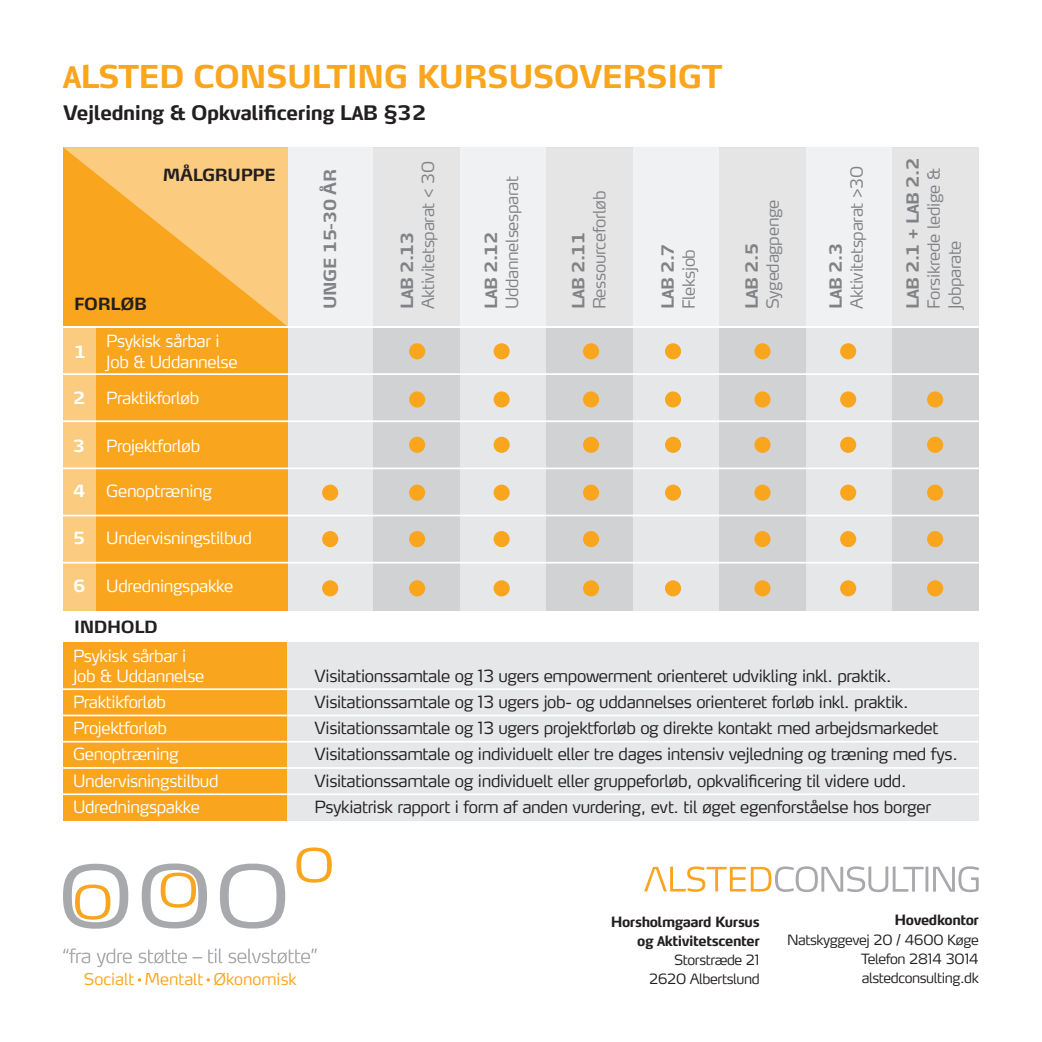
<style>
.page{position:relative;width:1042px;height:1042px;background:#fff}
.page>*{position:absolute;margin:0;border:0;box-sizing:border-box;transform-origin:0 0}
.t1{font:700 31.15px "Max TF";letter-spacing:-.02em;color:#f9a51e}
.t2{font:700 19.78px "Max TF";letter-spacing:-.02em;color:#231f20}
.t3{font:300 16.62px "Max LF";letter-spacing:-.02em;color:#231f20}
.t4{font:300 16.62px "Max LF";letter-spacing:-.02em;color:#fff}
.t5{font:300 16.62px "Max LF";letter-spacing:-.02em;color:#808285}
.t6{font:700 16.62px "Max TF";letter-spacing:-.02em;color:#808285}
.t7{font:700 16.62px "Max TF";letter-spacing:-.02em;color:#231f20}
.t8{font:700 16.62px "Max TF";color:#fff}
.t9{font:300 16.1px "Max LF";color:#f9a51e}
.t10{font:300 14px "Max LF";letter-spacing:-.03em;color:#231f20}
.t11{font:700 14px "Max TF";letter-spacing:-.03em;color:#231f20}
</style>
<div class="page">
<svg style="left:63px;top:864px;width:65px;height:64px"></svg>
<svg style="left:142px;top:863px;width:65px;height:65px"></svg>
<svg style="left:220px;top:863px;width:65px;height:65px"></svg>
<svg style="left:296px;top:847px;width:36px;height:35px"></svg>
<svg style="left:63px;top:948px;width:254px;height:19px"></svg>
<svg style="left:644px;top:866px;width:335px;height:26px"></svg>
<div style="left:63px;top:147px;width:916px;height:464px;background:#e6e7e9"></div>
<div style="left:63px;top:147px;width:224px;height:464px;background:#f9a51e"></div>
<div style="left:719px;top:147px;width:87px;height:464px;background:#d1d2d4"></div>
<div style="left:546px;top:147px;width:87px;height:464px;background:#d1d2d4"></div>
<div style="left:374px;top:147px;width:86px;height:464px;background:#d1d2d4"></div>
<div style="left:892px;top:147px;width:87px;height:464px;background:#d1d2d4"></div>
<svg style="left:63px;top:147px;width:916px;height:179px"></svg>
<hr style="left:55px;top:326px;width:929px;height:2px;background:#fff">
<hr style="left:55px;top:373px;width:929px;height:2px;background:#fff">
<hr style="left:55px;top:420px;width:929px;height:2px;background:#fff">
<hr style="left:55px;top:467px;width:929px;height:2px;background:#fff">
<hr style="left:55px;top:515px;width:929px;height:1px;background:#fff">
<hr style="left:55px;top:562px;width:929px;height:1px;background:#fff">
<div style="left:63px;top:328px;width:32px;height:283px;background:#fbcc80"></div>
<div style="left:493px;top:343px;width:17px;height:16px;background:#f9a51e;border-radius:50%"></div>
<div style="left:493px;top:391px;width:17px;height:16px;background:#f9a51e;border-radius:50%"></div>
<div style="left:493px;top:437px;width:17px;height:16px;background:#f9a51e;border-radius:50%"></div>
<div style="left:322px;top:531px;width:16px;height:16px;background:#f9a51e;border-radius:50%"></div>
<div style="left:493px;top:531px;width:17px;height:16px;background:#f9a51e;border-radius:50%"></div>
<div style="left:322px;top:485px;width:16px;height:16px;background:#f9a51e;border-radius:50%"></div>
<div style="left:493px;top:485px;width:17px;height:16px;background:#f9a51e;border-radius:50%"></div>
<div style="left:322px;top:580px;width:16px;height:16px;background:#f9a51e;border-radius:50%"></div>
<div style="left:409px;top:343px;width:16px;height:16px;background:#f9a51e;border-radius:50%"></div>
<div style="left:409px;top:391px;width:16px;height:16px;background:#f9a51e;border-radius:50%"></div>
<div style="left:409px;top:437px;width:16px;height:16px;background:#f9a51e;border-radius:50%"></div>
<div style="left:409px;top:531px;width:16px;height:16px;background:#f9a51e;border-radius:50%"></div>
<div style="left:409px;top:485px;width:16px;height:16px;background:#f9a51e;border-radius:50%"></div>
<div style="left:409px;top:580px;width:16px;height:16px;background:#f9a51e;border-radius:50%"></div>
<div style="left:493px;top:580px;width:17px;height:16px;background:#f9a51e;border-radius:50%"></div>
<div style="left:583px;top:343px;width:16px;height:16px;background:#f9a51e;border-radius:50%"></div>
<div style="left:583px;top:391px;width:16px;height:16px;background:#f9a51e;border-radius:50%"></div>
<div style="left:583px;top:437px;width:16px;height:16px;background:#f9a51e;border-radius:50%"></div>
<div style="left:583px;top:531px;width:16px;height:16px;background:#f9a51e;border-radius:50%"></div>
<div style="left:583px;top:485px;width:16px;height:16px;background:#f9a51e;border-radius:50%"></div>
<div style="left:583px;top:580px;width:16px;height:16px;background:#f9a51e;border-radius:50%"></div>
<div style="left:665px;top:343px;width:16px;height:16px;background:#f9a51e;border-radius:50%"></div>
<div style="left:665px;top:391px;width:16px;height:16px;background:#f9a51e;border-radius:50%"></div>
<div style="left:665px;top:437px;width:16px;height:16px;background:#f9a51e;border-radius:50%"></div>
<div style="left:665px;top:485px;width:16px;height:16px;background:#f9a51e;border-radius:50%"></div>
<div style="left:665px;top:580px;width:16px;height:16px;background:#f9a51e;border-radius:50%"></div>
<div style="left:754px;top:343px;width:16px;height:16px;background:#f9a51e;border-radius:50%"></div>
<div style="left:754px;top:391px;width:16px;height:16px;background:#f9a51e;border-radius:50%"></div>
<div style="left:754px;top:437px;width:16px;height:16px;background:#f9a51e;border-radius:50%"></div>
<div style="left:754px;top:531px;width:16px;height:16px;background:#f9a51e;border-radius:50%"></div>
<div style="left:754px;top:485px;width:16px;height:16px;background:#f9a51e;border-radius:50%"></div>
<div style="left:754px;top:580px;width:16px;height:16px;background:#f9a51e;border-radius:50%"></div>
<div style="left:840px;top:343px;width:16px;height:16px;background:#f9a51e;border-radius:50%"></div>
<div style="left:840px;top:391px;width:16px;height:16px;background:#f9a51e;border-radius:50%"></div>
<div style="left:840px;top:437px;width:16px;height:16px;background:#f9a51e;border-radius:50%"></div>
<div style="left:840px;top:531px;width:16px;height:16px;background:#f9a51e;border-radius:50%"></div>
<div style="left:840px;top:485px;width:16px;height:16px;background:#f9a51e;border-radius:50%"></div>
<div style="left:840px;top:580px;width:16px;height:16px;background:#f9a51e;border-radius:50%"></div>
<div style="left:927px;top:391px;width:16px;height:16px;background:#f9a51e;border-radius:50%"></div>
<div style="left:927px;top:437px;width:16px;height:16px;background:#f9a51e;border-radius:50%"></div>
<div style="left:927px;top:531px;width:16px;height:16px;background:#f9a51e;border-radius:50%"></div>
<div style="left:927px;top:485px;width:16px;height:16px;background:#f9a51e;border-radius:50%"></div>
<div style="left:927px;top:580px;width:16px;height:16px;background:#f9a51e;border-radius:50%"></div>
<div style="left:63px;top:642px;width:224px;height:179px;background:#f9a51e"></div>
<div style="left:287px;top:642px;width:692px;height:179px;background:#e6e7e9"></div>
<hr style="left:55px;top:688px;width:929px;height:2px;background:#fff">
<hr style="left:55px;top:714px;width:929px;height:2px;background:#fff">
<hr style="left:55px;top:741px;width:929px;height:1px;background:#fff">
<hr style="left:55px;top:767px;width:929px;height:2px;background:#fff">
<hr style="left:55px;top:793px;width:929px;height:2px;background:#fff">
<p class="t1" style="left:63px;top:57px;width:661px">ALSTED CONSULTING KURSUSOVERSIGT</p>
<p class="t2" style="left:63px;top:101px;width:365px">Vejledning &amp; Opkvalificering LAB §32</p>
<p class="t7" style="left:163px;top:164px;width:114px">MÅLGRUPPE</p>
<p class="t7" style="left:74px;top:293px;width:74px">FORLØB</p>
<p class="t4" style="left:106px;top:330px;width:115px">Psykisk sårbar i</p>
<p class="t4" style="left:106px;top:351px;width:133px">Job &amp; Uddannelse</p>
<p class="t8" style="left:73px;top:388px;width:14px">2</p>
<p class="t4" style="left:106px;top:388px;width:94px">Praktikforløb</p>
<p class="t8" style="left:73px;top:435px;width:14px">3</p>
<p class="t4" style="left:106px;top:435px;width:95px">Projektforløb</p>
<p class="t8" style="left:73px;top:480px;width:14px">4</p>
<p class="t4" style="left:106px;top:480px;width:107px">Genoptræning</p>
<p class="t8" style="left:73px;top:528px;width:14px">5</p>
<p class="t4" style="left:106px;top:528px;width:147px">Undervisningstilbud</p>
<p class="t8" style="left:73px;top:575px;width:14px">6</p>
<p class="t4" style="left:106px;top:575px;width:129px">Udredningspakke</p>
<p class="t8" style="left:74px;top:342px;width:14px">1</p>
<p class="t6" style="left:319px;top:309px;width:142px;rotate:-90deg">UNGE 15-30 ÅR</p>
<p class="t6" style="left:396px;top:309px;width:79px;rotate:-90deg">LAB 2.13</p>
<p class="t5" style="left:417px;top:309px;width:150px;rotate:-90deg">Aktivitetsparat &lt; 30</p>
<p class="t6" style="left:480px;top:309px;width:79px;rotate:-90deg">LAB 2.12</p>
<p class="t5" style="left:501px;top:309px;width:135px;rotate:-90deg">Uddannelsesparat</p>
<p class="t6" style="left:568px;top:309px;width:79px;rotate:-90deg">LAB 2.11</p>
<p class="t5" style="left:589px;top:309px;width:120px;rotate:-90deg">Ressourceforløb</p>
<p class="t6" style="left:657px;top:309px;width:67px;rotate:-90deg">LAB 2.7</p>
<p class="t5" style="left:678px;top:309px;width:62px;rotate:-90deg">Fleksjob</p>
<p class="t6" style="left:741px;top:309px;width:68px;rotate:-90deg">LAB 2.5</p>
<p class="t5" style="left:762px;top:309px;width:111px;rotate:-90deg">Sygedagpenge</p>
<p class="t6" style="left:825px;top:309px;width:68px;rotate:-90deg">LAB 2.3</p>
<p class="t5" style="left:846px;top:309px;width:145px;rotate:-90deg">Aktivitetsparat &gt;30</p>
<p class="t6" style="left:902px;top:309px;width:153px;rotate:-90deg">LAB 2.1 + LAB 2.2</p>
<p class="t5" style="left:923px;top:309px;width:143px;rotate:-90deg">Forsikrede ledige &amp;</p>
<p class="t5" style="left:944px;top:309px;width:71px;rotate:-90deg">Jobparate</p>
<p class="t7" style="left:74px;top:617px;width:85px">INDHOLD</p>
<p class="t4" style="left:73px;top:646px;width:115px">Psykisk sårbar i</p>
<p class="t4" style="left:73px;top:665px;width:133px">Job &amp; Uddannelse</p>
<p class="t3" style="left:315px;top:665px;width:578px">Visitationssamtale og 13 ugers empowerment orienteret udvikling inkl. praktik.</p>
<p class="t4" style="left:73px;top:691px;width:94px">Praktikforløb</p>
<p class="t3" style="left:315px;top:691px;width:595px">Visitationssamtale og 13 ugers job- og uddannelses orienteret forløb inkl. praktik.</p>
<p class="t4" style="left:73px;top:717px;width:95px">Projektforløb</p>
<p class="t3" style="left:315px;top:717px;width:625px">Visitationssamtale og 13 ugers projektforløb og direkte kontakt med arbejdsmarkedet</p>
<p class="t4" style="left:73px;top:744px;width:107px">Genoptræning</p>
<p class="t3" style="left:315px;top:744px;width:645px">Visitationssamtale og individuelt eller tre dages intensiv vejledning og træning med fys.</p>
<p class="t4" style="left:73px;top:770px;width:147px">Undervisningstilbud</p>
<p class="t3" style="left:315px;top:770px;width:593px">Visitationssamtale og individuelt eller gruppeforløb, opkvalificering til videre udd.</p>
<p class="t4" style="left:73px;top:796px;width:129px">Udredningspakke</p>
<p class="t3" style="left:315px;top:796px;width:618px">Psykiatrisk rapport i form af anden vurdering, evt. til øget egenforståelse hos borger</p>
<p class="t9" style="left:84px;top:969px;width:215px">Socialt Mentalt Økonomisk</p>
<p class="t11" style="left:611px;top:913px;width:150px">Horsholmgaard Kursus</p>
<p class="t11" style="left:637px;top:932px;width:124px">og Aktivitetscenter</p>
<p class="t10" style="left:674px;top:951px;width:87px">Storstræde 21</p>
<p class="t10" style="left:649px;top:970px;width:112px">2620 Albertslund</p>
<p class="t11" style="left:894px;top:911px;width:86px">Hovedkontor</p>
<p class="t10" style="left:787px;top:930px;width:193px">Natskyggevej 20 / 4600 Køge</p>
<p class="t10" style="left:861px;top:950px;width:119px">Telefon 2814 3014</p>
<p class="t10" style="left:862px;top:969px;width:119px">alstedconsulting.dk</p>
</div>
